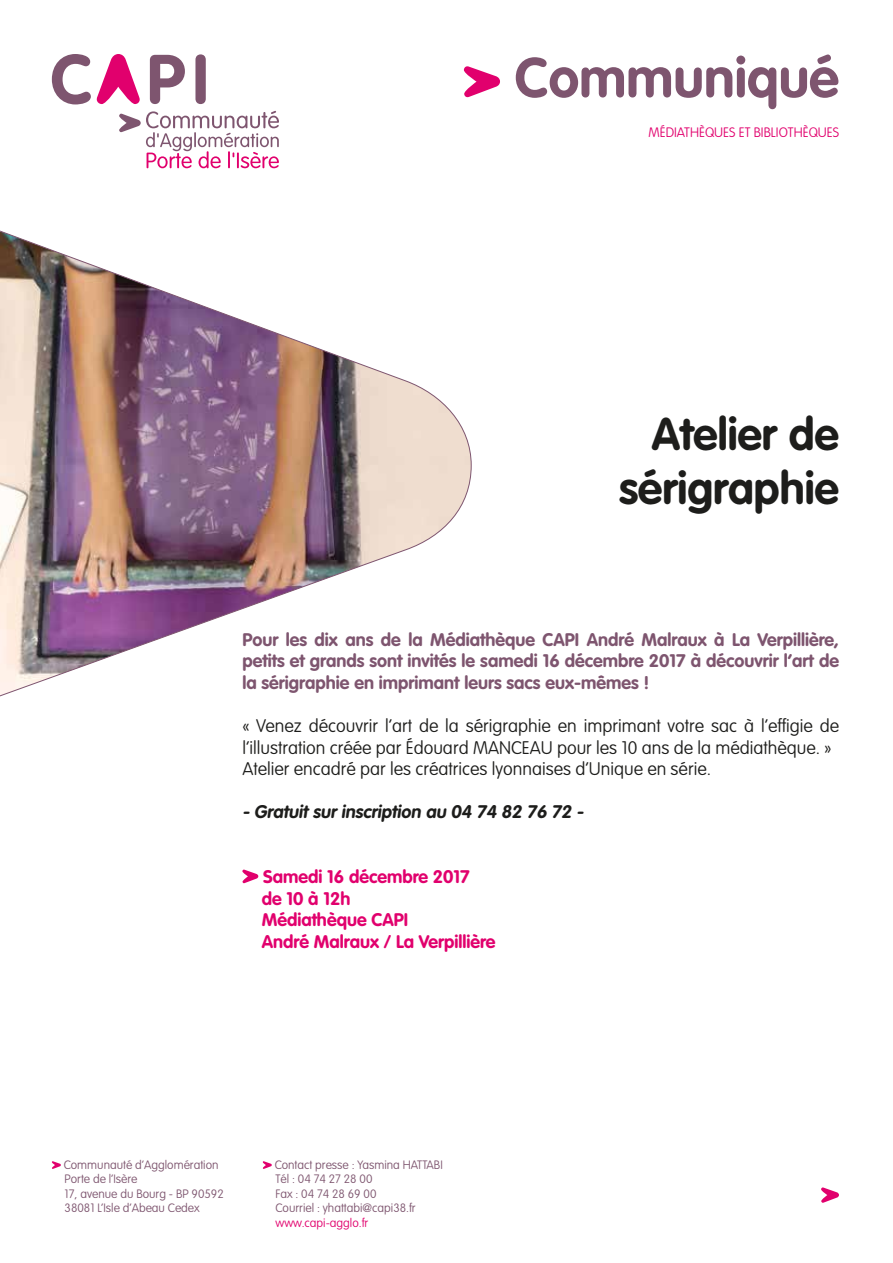
<style>
.page{position:relative;width:893px;height:1263px;background:#fff}
.page>*{position:absolute;margin:0;border:0;box-sizing:border-box;transform-origin:0 0}
.t1{font:700 55.2px "VAG Rounded";color:#7e556f}
.t2{font:700 45px/54px "VAG Rounded";color:#1d1d1b;text-align:right}
.t3{font:100 18px/21.6px "VAG Rounded";color:#1d1d1b}
.t4{font:700 18px/21.6px "VAG Rounded";color:#7e556f;text-align:justify}
.t5{font:700 18px/21.6px "VAG Rounded";color:#e1006d}
.t6{font:700 18px "VAG Rounded";color:#1d1d1b}
.t7{font:100 13.5px "VAG Rounded";color:#e1006d}
.t8{font:100 12px/14.4px "VAG Rounded";color:#7e556f}
.s1{color:#e1006d}
</style>
<div class="page">
<svg style="left:242px;top:870px;width:16px;height:13px"></svg>
<svg style="left:52px;top:1161px;width:9px;height:8px"></svg>
<svg style="left:263px;top:1161px;width:9px;height:8px"></svg>
<svg style="left:821px;top:1187px;width:18px;height:16px"></svg>
<svg style="left:464px;top:66px;width:36px;height:31px"></svg>
<svg style="left:52px;top:54px;width:39px;height:50px"></svg>
<svg style="left:97px;top:54px;width:43px;height:50px"></svg>
<svg style="left:150px;top:55px;width:35px;height:49px"></svg>
<div style="left:195px;top:54px;width:11px;height:50px;background:#7e556f;border-radius:5px"></div>
<svg style="left:119px;top:111px;width:160px;height:57px"></svg>
<img style="left:0;top:230px;width:472px;height:467px">
<p class="t1" style="left:515px;top:45px;width:326px">Communiqué</p>
<p class="t7" style="left:648px;top:124px;width:192px">MÉDIATHÈQUES ET BIBLIOTHÈQUES</p>
<p class="t2" style="left:619px;top:407px;width:221px">Atelier de sérigraphie</p>
<p class="t4" style="left:242px;top:628px;width:598px">Pour les dix ans de la Médiathèque CAPI André Malraux à La Verpillière, petits et grands sont invités le samedi 16 décembre 2017 à découvrir l’art de la sérigraphie en imprimant leurs sacs eux-mêmes !</p>
<p class="t3" style="left:242px;top:715px;width:598px">« Venez découvrir l’art de la sérigraphie en imprimant votre sac à l’effigie de l’illustration créée par Édouard MANCEAU pour les 10 ans de la médiathèque. »<br>Atelier encadré par les créatrices lyonnaises d’Unique en série.</p>
<p class="t6" style="left:242px;top:801px;width:345px">- Gratuit sur inscription au 04 74 82 76 72 -</p>
<p class="t5" style="left:262px;top:866px;width:235px">Samedi 16 décembre 2017<br>de 10 à 12h<br>Médiathèque CAPI<br>André Malraux / La Verpillière</p>
<p class="t8" style="left:64px;top:1157px;width:162px">Communauté d’Agglomération<br>Porte de l’Isère<br>17, avenue du Bourg - BP 90592<br>38081 L’Isle d’Abeau Cedex</p>
<p class="t8" style="left:275px;top:1157px;width:170px">Contact presse : Yasmina HATTABI<br>Tél : 04 74 27 28 00<br>Fax : 04 74 28 69 00<br>Courriel : yhattabi@capi38.fr <span class="s1">www.capi-agglo.fr</span></p>
</div>
